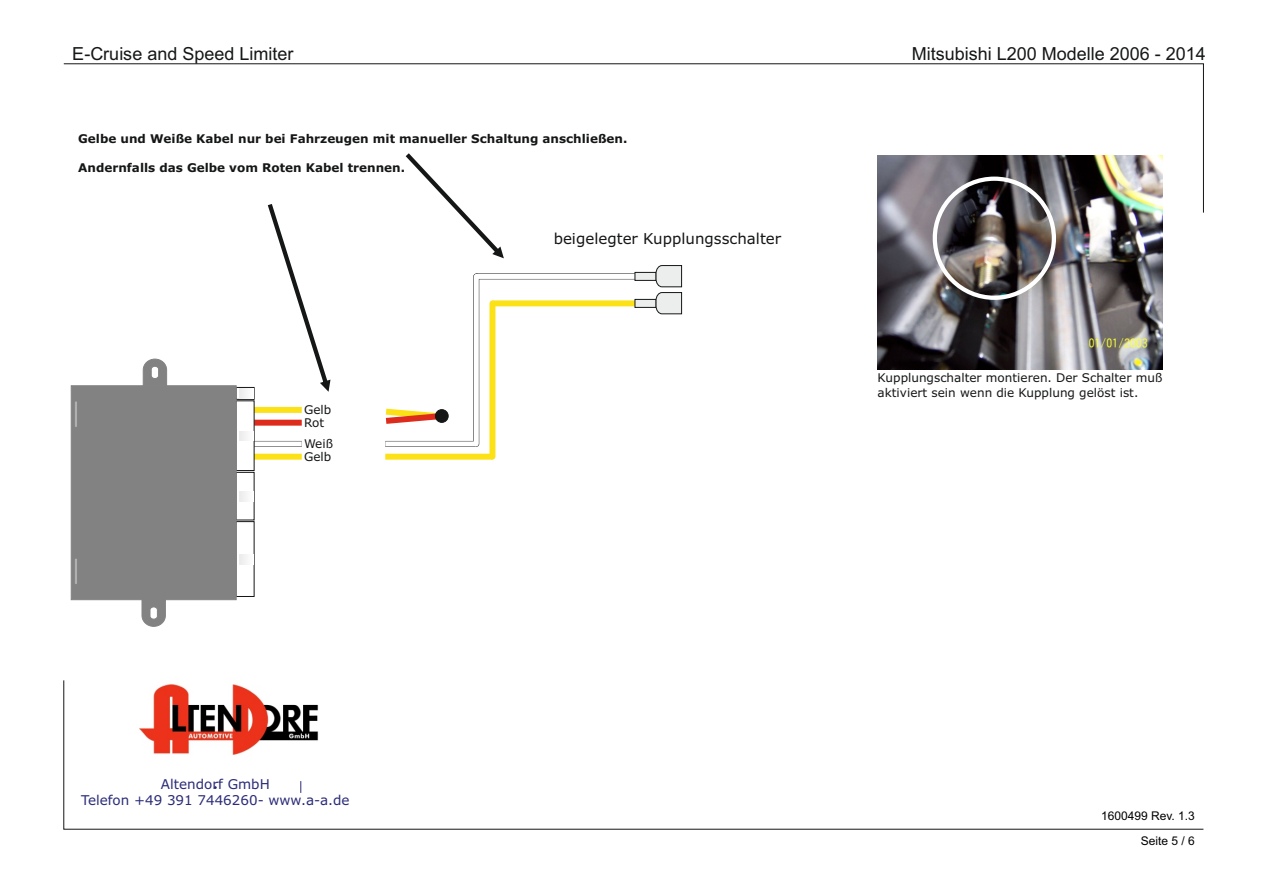
<style>
.page{position:relative;width:1263px;height:893px;background:#fff}
.page>*{position:absolute;margin:0;border:0;box-sizing:border-box;transform-origin:0 0}
.t1{font:18px "Arial";color:#151616}
.t2{font:15px "Verdana";color:#151616}
.t3{font:13.5px/16.4px "Verdana";color:#2b2c77;text-align:center}
.t4{font:700 12px "Verdana";color:#151616}
.t5{font:12px/12.8px "Verdana";color:#151616}
.t6{font:12px "Arial";color:#000}
</style>
<div class="page">
<div style="left:473px;top:276px;width:6px;height:168px;background:#878888"></div>
<div style="left:476px;top:273px;width:159px;height:6px;background:#8c8c8c"></div>
<div style="left:476px;top:274px;width:159px;height:5px;background:#fff"></div>
<div style="left:489px;top:303px;width:6px;height:154px;background:#fbe116"></div>
<div style="left:492px;top:300px;width:143px;height:6px;background:#fbe116"></div>
<div style="left:254px;top:454px;width:48px;height:6px;background:#fbe116"></div>
<div style="left:254px;top:441px;width:48px;height:6px;background:#909090"></div>
<div style="left:254px;top:441px;width:48px;height:5px;background:#fff"></div>
<div style="left:385px;top:441px;width:91px;height:6px;background:#909090"></div>
<div style="left:385px;top:454px;width:107px;height:6px;background:#fbe116"></div>
<div style="left:385px;top:441px;width:91px;height:5px;background:#fff"></div>
<div style="left:474px;top:276px;width:5px;height:168px;background:#fff"></div>
<svg style="left:635px;top:265px;width:47px;height:49px"></svg>
<div style="left:254px;top:407px;width:48px;height:6px;background:#fbe116"></div>
<div style="left:254px;top:420px;width:48px;height:6px;background:#dd2b1c"></div>
<svg style="left:385px;top:408px;width:64px;height:16px"></svg>
<div style="left:435px;top:409px;width:13px;height:14px;background:#151616;border:1px solid #151616;border-radius:50%"></div>
<svg style="left:270px;top:213px;width:60px;height:179px"></svg>
<svg style="left:458px;top:213px;width:46px;height:45px"></svg>
<svg style="left:71px;top:359px;width:183px;height:268px"></svg>
<img style="left:877px;top:213px;width:286px;height:156px">
<div style="left:933px;top:177px;width:123px;height:123px;border:4px solid #fff;border-radius:50%"></div>
<svg style="left:63px;top:63px;width:1141px;height:150px"></svg>
<svg style="left:63px;top:680px;width:1141px;height:149px"></svg>
<h1 class="t1" style="left:72px;top:47px;width:223px">E-Cruise and Speed Limiter</h1>
<p class="t4" style="left:78px;top:134px;width:551px">Gelbe und Weiße Kabel nur bei Fahrzeugen mit manueller Schaltung anschließen.</p>
<p class="t4" style="left:78px;top:163px;width:328px">Andernfalls das Gelbe vom Roten Kabel trennen.</p>
<p class="t5" style="left:304px;top:404px;width:29px">Gelb<br>Rot</p>
<p class="t5" style="left:304px;top:438px;width:31px">Weiß<br>Gelb</p>
<p class="t2" style="left:554px;top:233px;width:229px">beigelegter Kupplungsschalter</p>
<h1 class="t1" style="left:912px;top:47px;width:296px">Mitsubishi L200 Modelle 2006 - 2014</h1>
<p class="t5" style="left:877px;top:372px;width:286px;line-height:14.5px">Kupplungschalter montieren. Der Schalter muß aktiviert sein wenn die Kupplung gelöst ist.</p>
<p class="t3" style="left:81px;top:777px;width:270px">Altendorf GmbH<br>Telefon +49 391 7446260- www.a-a.de</p>
<p class="t6" style="left:1101px;top:811px;width:95px">1600499 Rev. 1.3</p>
<p class="t6" style="left:1141px;top:837px;width:56px">Seite 5 / 6</p>
</div>
